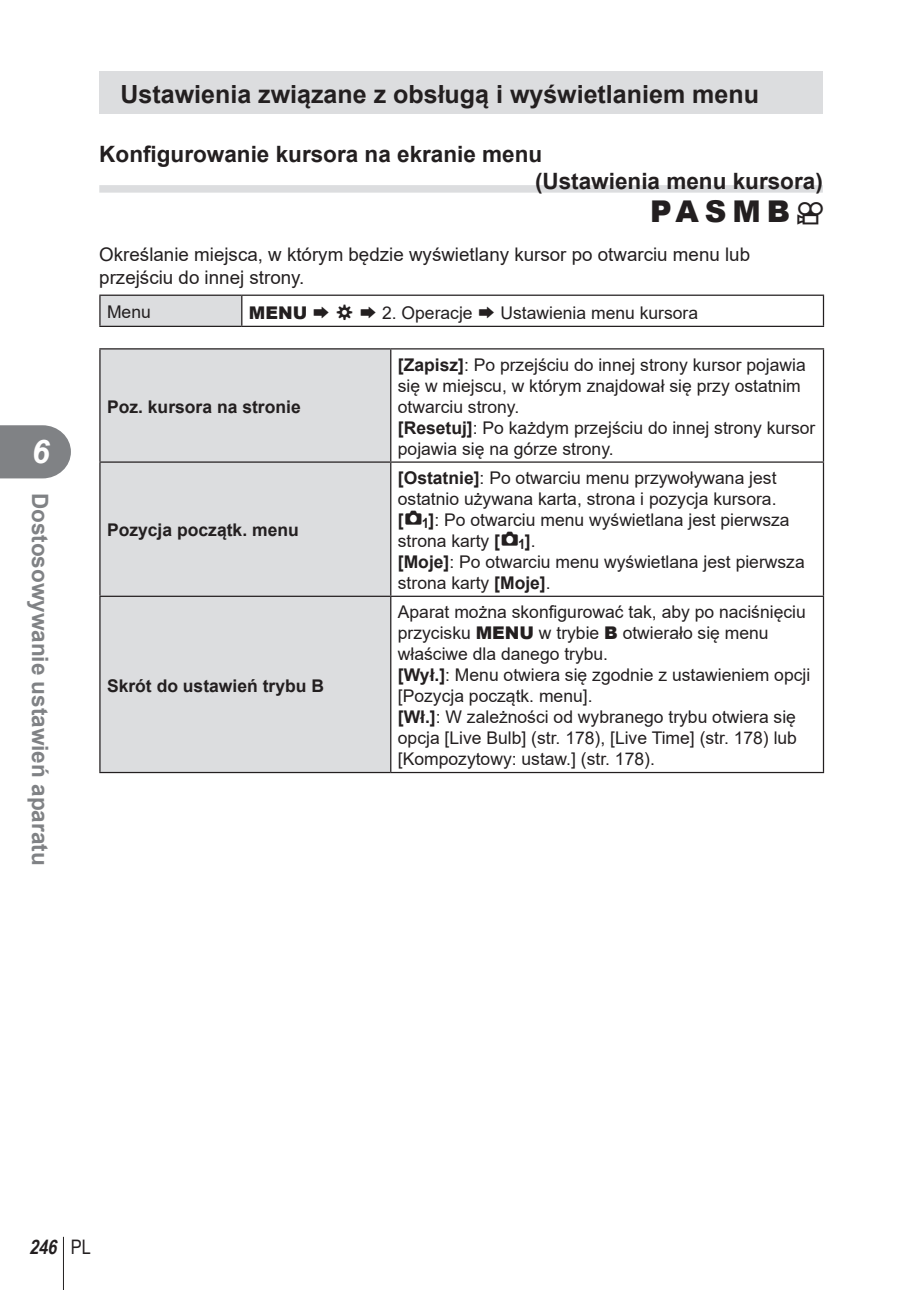
<style>
.page{position:relative;width:908px;height:1290px;background:#fff}
.page>*{position:absolute;margin:0;border:0;box-sizing:border-box;transform-origin:0 0}
.t1{font:italic 700 32.5px "Arial";color:#fff}
.t2{font:900 30px "Arial";letter-spacing:.2em;color:#231f20}
.t3{font:700 25px "Arial";color:#231f20}
.t4{font:700 22.5px/27px "Arial";color:#231f20}
.t5{font:700 22.5px "Arial";color:#808285}
.t6{font:italic 700 20px "Arial Narrow";color:#231f20}
.t7{font:18.75px/22.5px "Arial";color:#231f20}
.t8{font:17.5px/21px "Arial";color:#231f20}
.t9{font:700 17.5px "Arial";color:#231f20}
.s1{font-family:"Olympus 10";font-weight:400;font-size:22.5px}
.s2{font-weight:900}
.s3{font-family:"Olympus 7"}
.s4{font-family:"Olympus 37"}
.s5{font-weight:700}
.s6{font-family:"Olympus 38"}
.s7{font-weight:400;font-style:normal}
</style>
<div class="page">
<hr style="left:63px;top:1237px;width:1px;height:53px;background:#231f20">
<svg style="left:0;top:425px;width:71px;height:53px;background:#8b8d8f"></svg>
<div style="left:99px;top:185px;width:723px;height:8px;background:#dcdddf"></div>
<div style="left:99px;top:71px;width:723px;height:42px;background:#dcdddf"></div>
<div style="left:100px;top:295px;width:142px;height:31px;background:#dcdddf"></div>
<hr style="left:99px;top:326px;width:143px;height:1px;background:#231f20">
<hr style="left:242px;top:326px;width:581px;height:1px;background:#231f20">
<hr style="left:99px;top:295px;width:143px;height:1px;background:#231f20">
<hr style="left:99px;top:296px;width:1px;height:30px;background:#231f20">
<hr style="left:242px;top:295px;width:581px;height:1px;background:#231f20">
<hr style="left:241px;top:296px;width:1px;height:30px;background:#231f20">
<hr style="left:822px;top:296px;width:1px;height:30px;background:#231f20">
<div style="left:100px;top:349px;width:290px;height:423px;background:#dcdddf"></div>
<hr style="left:99px;top:461px;width:291px;height:2px;background:#231f20">
<hr style="left:99px;top:596px;width:291px;height:1px;background:#231f20">
<hr style="left:99px;top:772px;width:291px;height:1px;background:#231f20">
<hr style="left:390px;top:596px;width:433px;height:1px;background:#231f20">
<hr style="left:390px;top:772px;width:433px;height:1px;background:#231f20">
<hr style="left:390px;top:461px;width:433px;height:2px;background:#231f20">
<hr style="left:99px;top:348px;width:291px;height:1px;background:#231f20">
<hr style="left:99px;top:349px;width:1px;height:112px;background:#231f20">
<hr style="left:99px;top:463px;width:1px;height:133px;background:#231f20">
<hr style="left:99px;top:597px;width:1px;height:175px;background:#231f20">
<hr style="left:390px;top:348px;width:433px;height:1px;background:#231f20">
<hr style="left:390px;top:349px;width:1px;height:112px;background:#231f20">
<hr style="left:822px;top:349px;width:1px;height:112px;background:#231f20">
<hr style="left:390px;top:463px;width:1px;height:133px;background:#231f20">
<hr style="left:822px;top:463px;width:1px;height:133px;background:#231f20">
<hr style="left:390px;top:597px;width:1px;height:175px;background:#231f20">
<hr style="left:822px;top:597px;width:1px;height:175px;background:#231f20">
<h1 class="t1" style="left:32px;top:430px;width:20px">6</h1>
<p class="t5" style="left:56px;top:493px;width:374px;rotate:90deg">Dostosowywanie ustawień aparatu</p>
<h3 class="t3" style="left:120px;top:76px;width:639px">Ustawienia związane z obsługą i wyświetlaniem menu</h3>
<p class="t4" style="left:534px;top:140px;width:289px;text-indent:-435px">Konfigurowanie kursora na ekranie menu<br>(Ustawienia menu kursora)</p>
<h2 class="t2" style="left:650px;top:189px;width:174px">PASMB<span class="s1">n</span></h2>
<p class="t7" style="left:99px;top:243px;width:652px">Określanie miejsca, w którym będzie wyświetlany kursor po otwarciu menu lub przejściu do innej strony.</p>
<p class="t8" style="left:107px;top:301px;width:45px">Menu</p>
<p class="t8" style="left:249px;top:302px;width:450px"><span class="s2">MENU</span> <span class="s3">N</span> <span class="s4">G</span> <span class="s3">N</span> 2. Operacje <span class="s3">N</span> Ustawienia menu kursora</p>
<p class="t9" style="left:107px;top:394px;width:195px">Poz. kursora na stronie</p>
<p class="t9" style="left:107px;top:518px;width:193px">Pozycja początk. menu</p>
<p class="t9" style="left:107px;top:673px;width:218px">Skrót do ustawień trybu B</p>
<p class="t8" style="left:397px;top:354px;width:419px"><span class="s5">[Zapisz]</span>: Po przejściu do innej strony kursor pojawia się w miejscu, w którym znajdował się przy ostatnim otwarciu strony.<br><span class="s5">[Resetuj]</span>: Po każdym przejściu do innej strony kursor pojawia się na górze strony.</p>
<p class="t8" style="left:397px;top:467px;width:408px"><span class="s5">[Ostatnie]</span>: Po otwarciu menu przywoływana jest ostatnio używana karta, strona i pozycja kursora. <span class="s5">[</span><span class="s6">_</span><span class="s5">]</span>: Po otwarciu menu wyświetlana jest pierwsza strona karty <span class="s5">[</span><span class="s6">_</span><span class="s5">]</span>.<br><span class="s5">[Moje]</span>: Po otwarciu menu wyświetlana jest pierwsza strona karty <span class="s5">[Moje]</span>.</p>
<p class="t8" style="left:397px;top:601px;width:414px">Aparat można skonfigurować tak, aby po naciśnięciu przycisku <span class="s2">MENU</span> w trybie <span class="s2">B</span> otwierało się menu właściwe dla danego trybu.<br><span class="s5">[Wył.]</span>: Menu otwiera się zgodnie z ustawieniem opcji [Pozycja początk. menu].<br><span class="s5">[Wł.]</span>: W zależności od wybranego trybu otwiera się opcja [Live Bulb] (str. 178), [Live Time] (str. 178) lub [Kompozytowy: ustaw.] (str. 178).</p>
<p class="t6" style="left:29px;top:1232px;width:63px">246 <span class="s7">PL</span></p>
</div>
